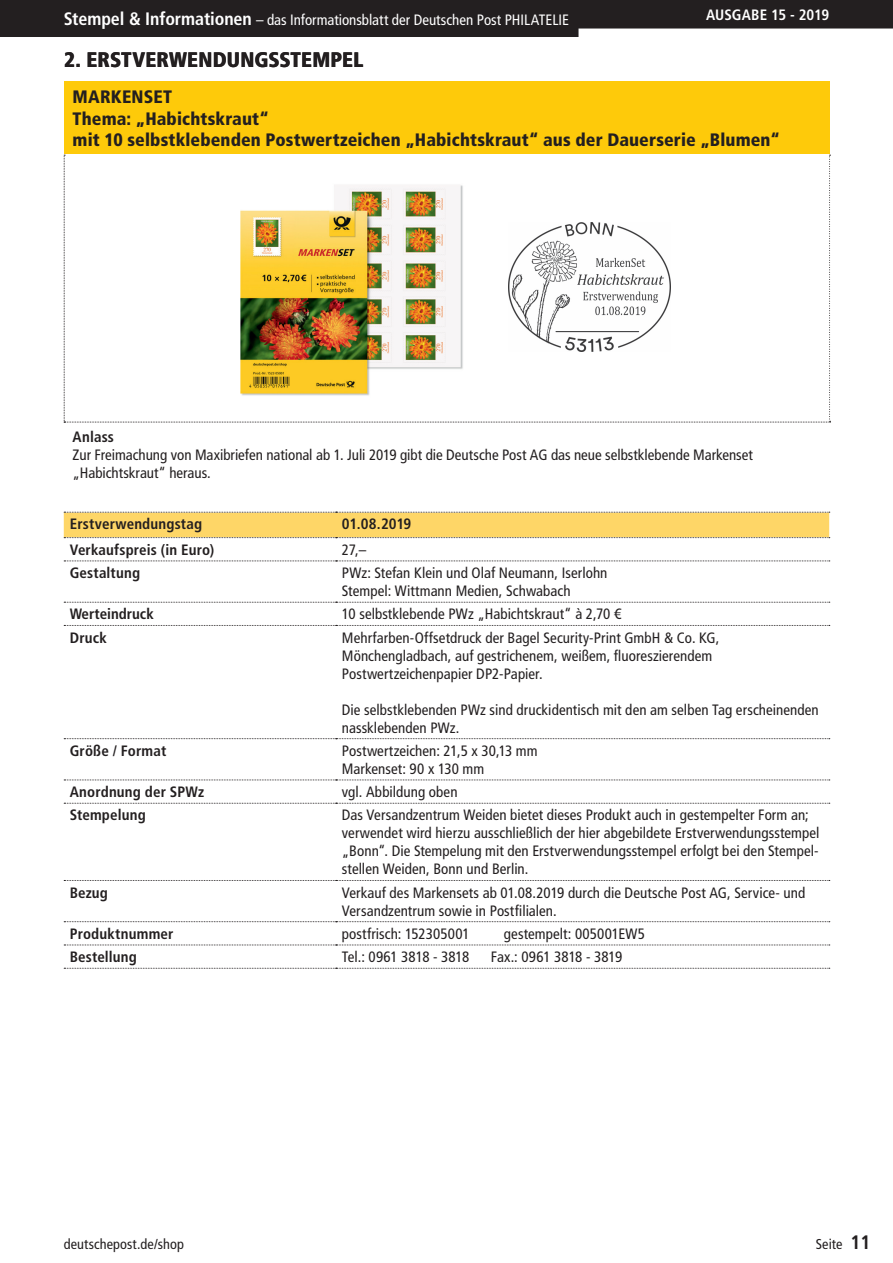
<style>
.page{position:relative;width:893px;height:1263px;background:#fff}
.page>*{position:absolute;margin:0;border:0;box-sizing:border-box;transform-origin:0 0}
.t1{font:900 condensed 21px "Frutiger LT Std";letter-spacing:.01em;color:#231f20}
.t2{font:900 condensed 18px/21.6px "Frutiger LT Std";letter-spacing:.005em;color:#231f20}
.t3{font:condensed 15px/18px "Frutiger LT Std";letter-spacing:.005em;color:#231f20}
.t4{font:700 condensed 15px "Frutiger LT Std";letter-spacing:.01em;color:#231f20}
.t5{font:condensed 15px "Frutiger LT Std";color:#fff}
.t6{font:700 condensed 15px "Frutiger LT Std";color:#fff}
.t7{font:condensed 14.25px "Frutiger LT Std";letter-spacing:.005em;color:#231f20}
.s1{font-weight:700;font-size:18px}
.s2{font-weight:700;font-size:19.5px}
</style>
<div class="page">
<svg style="left:0;top:0;width:893px;height:37px;background:#343131"></svg>
<div style="left:64px;top:81px;width:766px;height:74px;background:#feca0a"></div>
<svg style="left:64px;top:155px;width:767px;height:268px"></svg>
<svg style="left:64px;top:512px;width:766px;height:26px;background:#f7d26a"></svg>
<svg style="left:64px;top:560px;width:766px;height:1px"></svg>
<svg style="left:64px;top:602px;width:766px;height:1px"></svg>
<svg style="left:64px;top:625px;width:766px;height:1px"></svg>
<svg style="left:64px;top:738px;width:766px;height:1px"></svg>
<svg style="left:64px;top:779px;width:766px;height:1px"></svg>
<svg style="left:64px;top:803px;width:766px;height:1px"></svg>
<svg style="left:64px;top:880px;width:766px;height:1px"></svg>
<svg style="left:64px;top:921px;width:766px;height:1px"></svg>
<svg style="left:64px;top:944px;width:766px;height:1px"></svg>
<svg style="left:64px;top:968px;width:766px;height:1px"></svg>
<img style="left:223px;top:171px;width:256px;height:234px">
<img style="left:509px;top:223px;width:161px;height:129px">
<p class="t5" style="left:64px;top:11px;width:507px"><span class="s1">Stempel &amp; Informationen</span> – das Informationsblatt der Deutschen Post PHILATELIE</p>
<p class="t6" style="left:706px;top:5px;width:125px">AUSGABE 15 - 2019</p>
<h1 class="t1" style="left:64px;top:47px;width:301px">2. ERSTVERWENDUNGSSTEMPEL</h1>
<p class="t2" style="left:73px;top:86px;width:709px">MARKENSET<br>Thema: „Habichtskraut“<br>mit 10 selbstklebenden Postwertzeichen „Habichtskraut“ aus der Dauerserie „Blumen“</p>
<p class="t4" style="left:73px;top:428px;width:43px">Anlass</p>
<p class="t3" style="left:73px;top:446px;width:682px">Zur Freimachung von Maxibriefen national ab 1. Juli 2019 gibt die Deutsche Post AG das neue selbstklebende Markenset „Habichtskraut“ heraus.</p>
<p class="t4" style="left:70px;top:515px;width:134px">Erstverwendungstag</p>
<p class="t4" style="left:342px;top:515px;width:71px">01.08.2019</p>
<p class="t4" style="left:70px;top:541px;width:146px">Verkaufspreis (in Euro)</p>
<p class="t3" style="left:342px;top:541px;width:26px">27,–</p>
<p class="t4" style="left:70px;top:564px;width:72px">Gestaltung</p>
<p class="t3" style="left:342px;top:564px;width:267px">PWz: Stefan Klein und Olaf Neumann, Iserlohn<br>Stempel: Wittmann Medien, Schwabach</p>
<p class="t4" style="left:70px;top:605px;width:86px">Werteindruck</p>
<p class="t3" style="left:342px;top:605px;width:281px">10 selbstklebende PWz „Habichtskraut“ à 2,70 €</p>
<p class="t4" style="left:70px;top:629px;width:39px">Druck</p>
<p class="t3" style="left:342px;top:629px;width:379px">Mehrfarben-Offsetdruck der Bagel Security-Print GmbH &amp; Co. KG,<br>Mönchengladbach, auf gestrichenem, weißem, fluoreszierendem<br>Postwertzeichenpapier DP2-Papier.</p>
<p class="t3" style="left:342px;top:701px;width:478px">Die selbstklebenden PWz sind druckidentisch mit den am selben Tag erscheinenden nassklebenden PWz.</p>
<p class="t4" style="left:70px;top:742px;width:98px">Größe / Format</p>
<p class="t3" style="left:342px;top:742px;width:197px">Postwertzeichen: 21,5 x 30,13 mm<br>Markenset: 90 x 130 mm</p>
<p class="t4" style="left:70px;top:783px;width:136px">Anordnung der SPWz</p>
<p class="t3" style="left:342px;top:783px;width:117px">vgl. Abbildung oben</p>
<p class="t4" style="left:70px;top:806px;width:77px">Stempelung</p>
<p class="t3" style="left:342px;top:806px;width:479px">Das Versandzentrum Weiden bietet dieses Produkt auch in gestempelter Form an; verwendet wird hierzu ausschließlich der hier abgebildete Erstverwendungsstempel „Bonn“. Die Stempelung mit den Erstverwendungsstempel erfolgt bei den Stempel&shy;stellen Weiden, Bonn und Berlin.</p>
<p class="t4" style="left:70px;top:884px;width:40px">Bezug</p>
<p class="t3" style="left:342px;top:884px;width:465px">Verkauf des Markensets ab 01.08.2019 durch die Deutsche Post AG, Service- und<br>Versandzentrum sowie in Postfilialen.</p>
<p class="t4" style="left:70px;top:925px;width:105px">Produktnummer</p>
<p class="t3" style="left:342px;top:925px;width:129px">postfrisch: 152305001</p>
<p class="t3" style="left:504px;top:925px;width:143px">gestempelt: 005001EW5</p>
<p class="t4" style="left:70px;top:948px;width:69px">Bestellung</p>
<p class="t3" style="left:342px;top:948px;width:129px">Tel.: 0961 3818 - 3818</p>
<p class="t3" style="left:491px;top:948px;width:133px">Fax.: 0961 3818 - 3819</p>
<p class="t7" style="left:64px;top:1235px;width:122px">deutschepost.de/shop</p>
<p class="t7" style="left:816px;top:1235px;width:56px">Seite <span class="s2">11</span></p>
</div>
